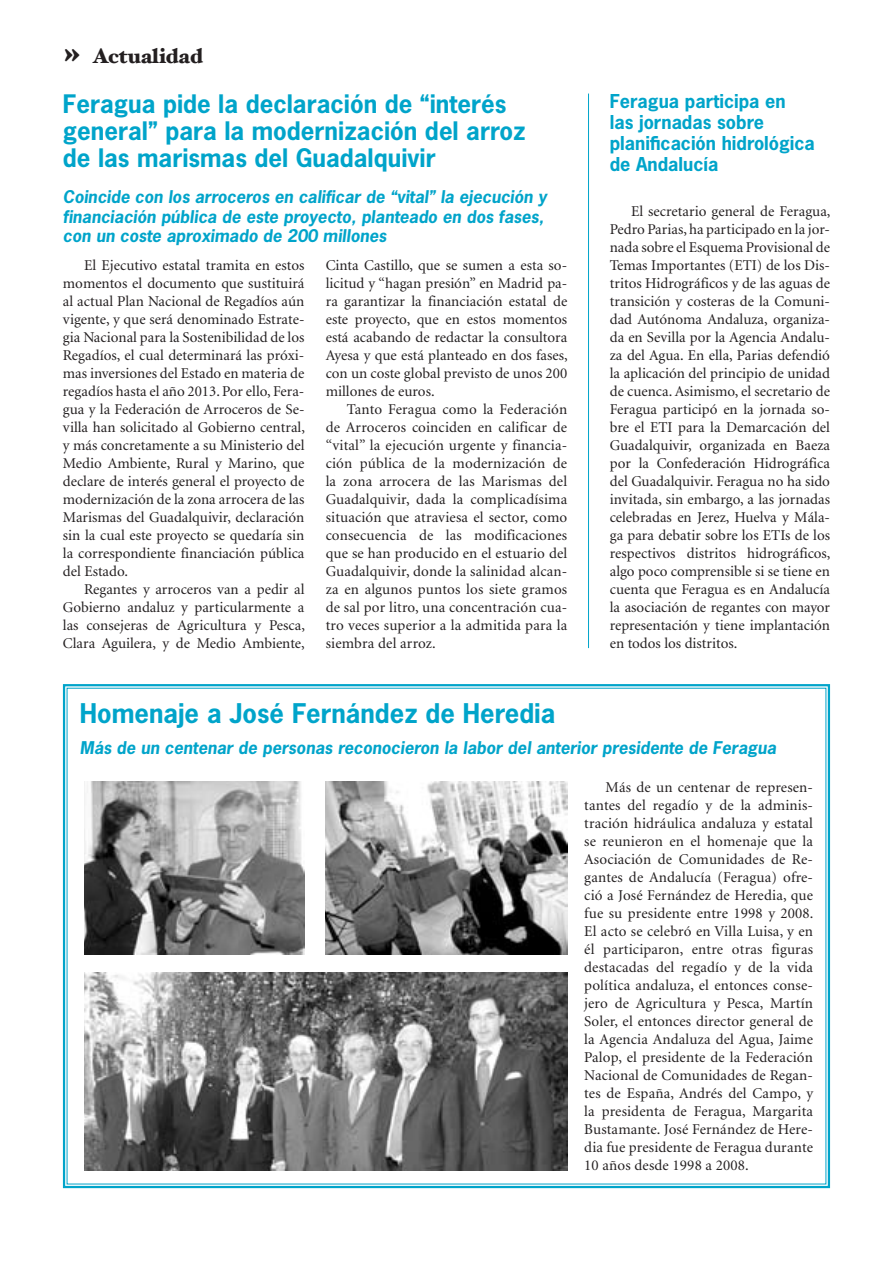
<style>
.page{position:relative;width:893px;height:1263px;background:#fff}
.page>*{position:absolute;margin:0;border:0;box-sizing:border-box;transform-origin:0 0}
.t1{font:700 25.5px "News Gothic";color:#00a4ca}
.t2{font:700 24px/27px "News Gothic";color:#00a4ca}
.t3{font:900 21px "Hoefler Text";color:#231f20}
.t4{font:700 18px/21px "News Gothic";color:#00a4ca}
.t5{font:italic 700 16.5px/19.5px "News Gothic";color:#00a4ca}
.t6{font:15px/18px "Minion";color:#231f20;text-align:justify}
.s1{font-size:36px}
</style>
<div class="page">
<svg style="left:62px;top:684px;width:769px;height:505px"></svg>
<img style="left:84px;top:972px;width:483px;height:198px">
<img style="left:84px;top:781px;width:220px;height:173px">
<img style="left:326px;top:781px;width:241px;height:173px">
<hr style="left:588px;top:94px;width:1px;height:554px;background:#00a4ca">
<h3 class="t3" style="left:63px;top:43px;width:141px"><span class="s1">»</span> Actualidad</h3>
<h2 class="t2" style="left:63px;top:90px;width:464px">Feragua pide la declaración de “interés general” para la modernización del arroz de las marismas del Guadalquivir</h2>
<p class="t5" style="left:63px;top:187px;width:485px">Coincide con los arroceros en calificar de “vital” la ejecución y financiación pública de este proyecto, planteado en dos fases, con un coste aproximado de 200 millones</p>
<p class="t6" style="left:63px;top:257px;width:243px;text-indent:21px">El Ejecutivo estatal tramita en estos momentos el documento que sustituirá al actual Plan Nacional de Regadíos aún vigente, y que será denominado Estrate&shy;gia Nacional para la Sostenibilidad de los Regadíos, el cual determinará las próxi&shy;mas inversiones del Estado en materia de regadíos hasta el año 2013. Por ello, Fera&shy;gua y la Federación de Arroceros de Se&shy;villa han solicitado al Gobierno central, y más concretamente a su Ministerio del Medio Ambiente, Rural y Marino, que declare de interés general el proyecto de modernización de la zona arrocera de las Marismas del Guadalquivir, declaración sin la cual este proyecto se quedaría sin la correspondiente financiación pública del Estado.</p>
<p class="t6" style="left:63px;top:581px;width:243px;text-indent:21px">Regantes y arroceros van a pedir al Gobierno andaluz y particularmente a las consejeras de Agricultura y Pesca, Clara Aguilera, y de Medio Ambiente,</p>
<p class="t6" style="left:326px;top:257px;width:243px">Cinta Castillo, que se sumen a esta so&shy;licitud y “hagan presión” en Madrid pa&shy;ra garantizar la financiación estatal de este proyecto, que en estos momentos está acabando de redactar la consultora Ayesa y que está planteado en dos fases, con un coste global previsto de unos 200 millones de euros.</p>
<p class="t6" style="left:326px;top:401px;width:243px;text-indent:21px">Tanto Feragua como la Federación de Arroceros coinciden en calificar de “vital” la ejecución urgente y financia&shy;ción pública de la modernización de la zona arrocera de las Marismas del Guadalquivir, dada la complicadísima situación que atraviesa el sector, como consecuencia de las modificaciones que se han producido en el estuario del Guadalquivir, donde la salinidad alcan&shy;za en algunos puntos los siete gramos de sal por litro, una concentración cua&shy;tro veces superior a la admitida para la siembra del arroz.</p>
<p class="t4" style="left:610px;top:90px;width:207px">Feragua participa en<br>las jornadas sobre planificación hidrológica de Andalucía</p>
<p class="t6" style="left:610px;top:203px;width:222px;text-indent:21px">El secretario general de Feragua, Pedro Parias, ha participado en la jor&shy;nada sobre el Esquema Provisional de Temas Importantes (ETI) de los Dis&shy;tritos Hidrográficos y de las aguas de transición y costeras de la Comuni&shy;dad Autónoma Andaluza, organiza&shy;da en Sevilla por la Agencia Andalu&shy;za del Agua. En ella, Parias defendió la aplicación del principio de unidad de cuenca. Asimismo, el secretario de Feragua participó en la jornada so&shy;bre el ETI para la Demarcación del Guadalquivir, organizada en Baeza por la Confederación Hidrográfica del Guadalquivir. Feragua no ha sido invitada, sin embargo, a las jornadas celebradas en Jerez, Huelva y Mála&shy;ga para debatir sobre los ETIs de los respectivos distritos hidrográficos, algo poco comprensible si se tiene en cuenta que Feragua es en Andalucía la asociación de regantes con mayor representación y tiene implantación en todos los distritos.</p>
<h1 class="t1" style="left:80px;top:696px;width:477px">Homenaje a José Fernández de Heredia</h1>
<p class="t5" style="left:80px;top:737px;width:698px">Más de un centenar de personas reconocieron la labor del anterior presidente de Feragua</p>
<p class="t6" style="left:584px;top:779px;width:231px;text-indent:21px">Más de un centenar de represen&shy;tantes del regadío y de la adminis&shy;tración hidráulica andaluza y estatal se reunieron en el homenaje que la Asociación de Comunidades de Re&shy;gantes de Andalucía (Feragua) ofre&shy;ció a José Fernández de Heredia, que fue su presidente entre 1998 y 2008.<br>El acto se celebró en Villa Luisa, y en él participaron, entre otras figuras destacadas del regadío y de la vida política andaluza, el entonces conse&shy;jero de Agricultura y Pesca, Martín Soler, el entonces director general de la Agencia Andaluza del Agua, Jaime Palop, el presidente de la Federación Nacional de Comunidades de Regan&shy;tes de España, Andrés del Campo, y la presidenta de Feragua, Margarita Bustamante. José Fernández de Here&shy;dia fue presidente de Feragua durante 10 años desde 1998 a 2008.</p>
</div>
